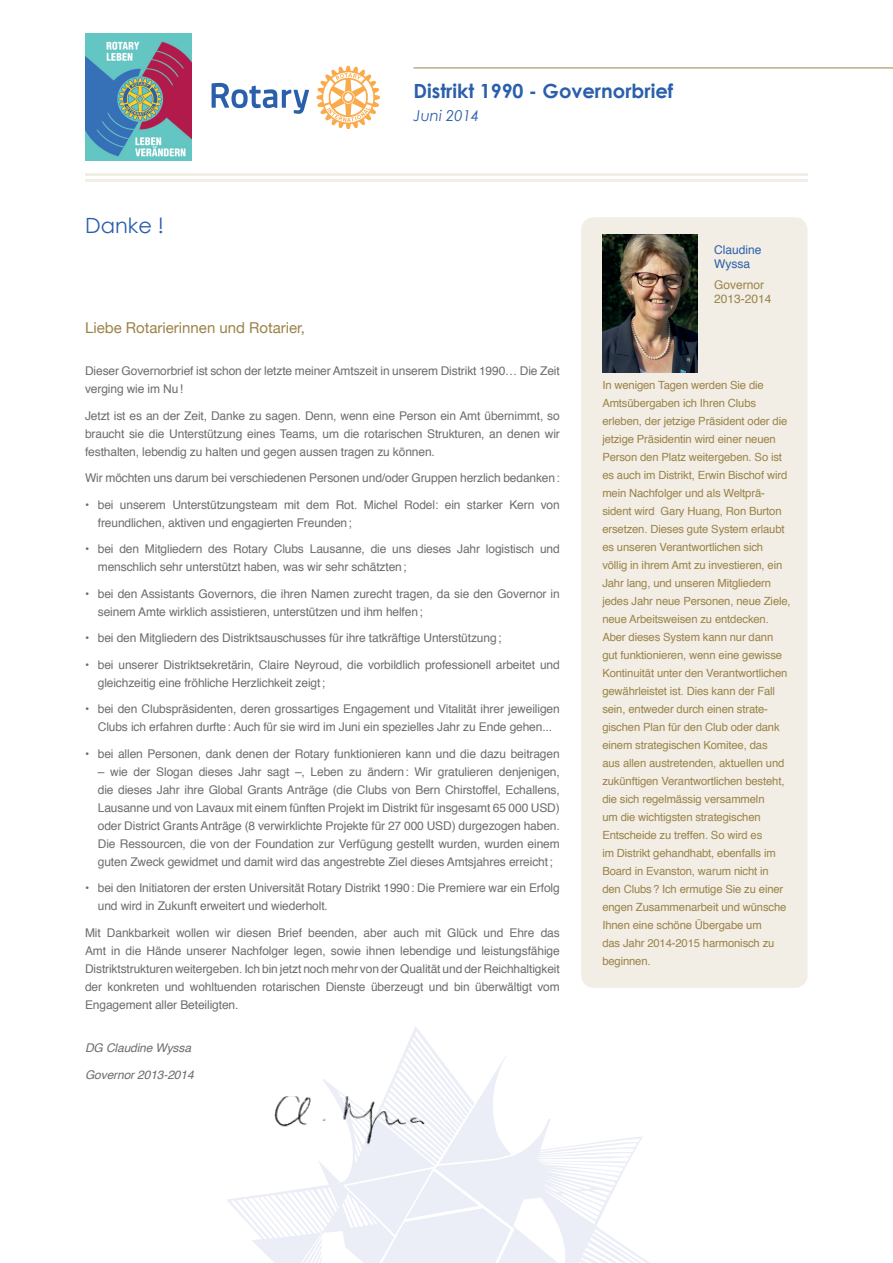
<style>
.page{position:relative;width:893px;height:1263px;background:#fff}
.page>*{position:absolute;margin:0;border:0;box-sizing:border-box;transform-origin:0 0}
.t1{font:21px "Century Gothic";color:#2a5fac}
.t2{font:700 19.5px "Century Gothic";color:#2a5fac}
.t3{font:15px "Helvetica Neue";color:#9b8348}
.t4{font:italic 15px "Century Gothic";color:#2a5fac}
.t5{font:12px/18px "Helvetica";letter-spacing:-.01em;color:#6c6d70}
.t6{font:italic 12px "Helvetica";letter-spacing:-.01em;color:#6c6d70}
.t7{font:12px/14.4px "Helvetica";color:#9b8348}
.t8{font:12px/14.4px "Helvetica";color:#2a5fac}
.t9{font:11.25px/18px "Helvetica";letter-spacing:-.01em;color:#9b8348}
</style>
<div class="page">
<svg style="left:227px;top:1026px;width:210px;height:237px"></svg>
<svg style="left:312px;top:1244px;width:10px;height:19px"></svg>
<svg style="left:346px;top:1055px;width:303px;height:208px"></svg>
<div style="left:581px;top:217px;width:226px;height:771px;background:#f2eee5;border-radius:13px"></div>
<hr style="left:85px;top:173px;width:723px;height:3px;background:#f2eee5">
<hr style="left:85px;top:179px;width:723px;height:3px;background:#f2eee5">
<hr style="left:414px;top:68px;width:479px;height:1px;background:#9b8348">
<svg style="left:212px;top:83px;width:97px;height:31px"></svg>
<svg style="left:317px;top:66px;width:63px;height:63px"></svg>
<img style="left:602px;top:234px;width:96px;height:138px">
<img style="left:85px;top:34px;width:106px;height:127px">
<img style="left:269px;top:1096px;width:65px;height:54px">
<img style="left:334px;top:1096px;width:111px;height:54px">
<h1 class="t1" style="left:85px;top:212px;width:80px">Danke !</h1>
<p class="t3" style="left:85px;top:317px;width:222px">Liebe Rotarierinnen und Rotarier,</p>
<h2 class="t2" style="left:414px;top:79px;width:261px">Distrikt 1990 - Governorbrief</h2>
<p class="t4" style="left:414px;top:106px;width:67px">Juni 2014</p>
<p class="t8" style="left:714px;top:242px;width:49px">Claudine<br>Wyssa</p>
<p class="t7" style="left:714px;top:278px;width:59px">Governor<br>2013-2014</p>
<p class="t5" style="left:85px;top:362px;width:476px">Dieser Governorbrief ist schon der letzte meiner Amtszeit in unserem Distrikt 1990… Die Zeit verging wie im Nu !</p>
<p class="t5" style="left:85px;top:407px;width:476px;text-align:justify">Jetzt ist es an der Zeit, Danke zu sagen. Denn, wenn eine Person ein Amt übernimmt, so braucht sie die Unterstützung eines Teams, um die rotarischen Strukturen, an denen wir festhalten, lebendig zu halten und gegen aussen tragen zu können.</p>
<p class="t5" style="left:85px;top:469px;width:476px">Wir möchten uns darum bei verschiedenen Personen und/oder Gruppen herzlich bedanken :</p>
<p class="t5" style="left:98px;top:496px;width:464px;text-indent:-13px">• bei unserem Unterstützungsteam mit dem Rot. Michel Rodel: ein starker Kern von freundlichen, aktiven und engagierten Freunden ;</p>
<p class="t5" style="left:98px;top:540px;width:463px;text-indent:-13px">• bei den Mitgliedern des Rotary Clubs Lausanne, die uns dieses Jahr logistisch und menschlich sehr unterstützt haben, was wir sehr schätzten ;</p>
<p class="t5" style="left:98px;top:585px;width:464px;text-indent:-13px">• bei den Assistants Governors, die ihren Namen zurecht tragen, da sie den Governor in seinem Amte wirklich assistieren, unterstützen und ihm helfen ;</p>
<p class="t5" style="left:85px;top:629px;width:418px">• bei den Mitgliedern des Distriktsauschusses für ihre tatkräftige Unterstützung ;</p>
<p class="t5" style="left:98px;top:656px;width:463px;text-indent:-13px">• bei unserer Distriktsekretärin, Claire Neyroud, die vorbildlich professionell arbeitet und gleichzeitig eine fröhliche Herzlichkeit zeigt ;</p>
<p class="t5" style="left:85px;top:700px;width:476px;text-align:center">• bei den Clubspräsidenten, deren grossartiges Engagement und Vitalität ihrer jeweiligen<br>Clubs ich erfahren durfte : Auch für sie wird im Juni ein spezielles Jahr zu Ende gehen...</p>
<p class="t5" style="left:85px;top:745px;width:476px">• bei allen Personen, dank denen der Rotary funktionieren kann und die dazu beitragen</p>
<p class="t5" style="left:98px;top:763px;width:463px;text-align:justify">– wie der Slogan dieses Jahr sagt –, Leben zu ändern : Wir gratulieren denjenigen, die dieses Jahr ihre Global Grants Anträge (die Clubs von Bern Chirstoffel, Echallens, Lausanne und von Lavaux mit einem fünften Projekt im Distrikt für insgesamt 65 000 USD) oder District Grants Anträge (8 verwirklichte Projekte für 27 000 USD) durgezogen haben.<br>Die Ressourcen, die von der Foundation zur Verfügung gestellt wurden, wurden einem guten Zweck gewidmet und damit wird das angestrebte Ziel dieses Amtsjahres erreicht ;</p>
<p class="t5" style="left:98px;top:879px;width:464px;text-indent:-13px">• bei den Initiatoren der ersten Universität Rotary Distrikt 1990 : Die Premiere war ein Erfolg und wird in Zukunft erweitert und wiederholt.</p>
<p class="t5" style="left:85px;top:924px;width:476px;text-align:justify">Mit Dankbarkeit wollen wir diesen Brief beenden, aber auch mit Glück und Ehre das Amt in die Hände unserer Nachfolger legen, sowie ihnen lebendige und leistungsfähige Distriktstrukturen weitergeben. Ich bin jetzt noch mehr von der Qualität und der Reichhaltigkeit der konkreten und wohltuenden rotarischen Dienste überzeugt und bin überwältigt vom Engagement aller Beteiligten.</p>
<p class="t6" style="left:85px;top:1039px;width:107px">DG Claudine Wyssa</p>
<p class="t6" style="left:85px;top:1065px;width:110px">Governor 2013-2014</p>
<p class="t9" style="left:602px;top:377px;width:190px">In wenigen Tagen werden Sie die Amtsübergaben ich Ihren Clubs erleben, der jetzige Präsident oder die jetzige Präsidentin wird einer neuen Person den Platz weitergeben. So ist es auch im Distrikt, Erwin Bischof wird mein Nachfolger und als Weltprä&shy;sident wird Gary Huang, Ron Burton ersetzen. Dieses gute System erlaubt es unseren Verantwortlichen sich völlig in ihrem Amt zu investieren, ein Jahr lang, und unseren Mitgliedern jedes Jahr neue Personen, neue Ziele, neue Arbeitsweisen zu entdecken.<br>Aber dieses System kann nur dann gut funktionieren, wenn eine gewisse Kontinuität unter den Verantwortlichen gewährleistet ist. Dies kann der Fall sein, entweder durch einen strate&shy;gischen Plan für den Club oder dank einem strategischen Komitee, das<br>aus allen austretenden, aktuellen und zukünftigen Verantwortlichen besteht, die sich regelmässig versammeln<br>um die wichtigsten strategischen Entscheide zu treffen. So wird es<br>im Distrikt gehandhabt, ebenfalls im Board in Evanston, warum nicht in<br>den Clubs ? Ich ermutige Sie zu einer engen Zusammenarbeit und wünsche Ihnen eine schöne Übergabe um<br>das Jahr 2014-2015 harmonisch zu beginnen.</p>
</div>
